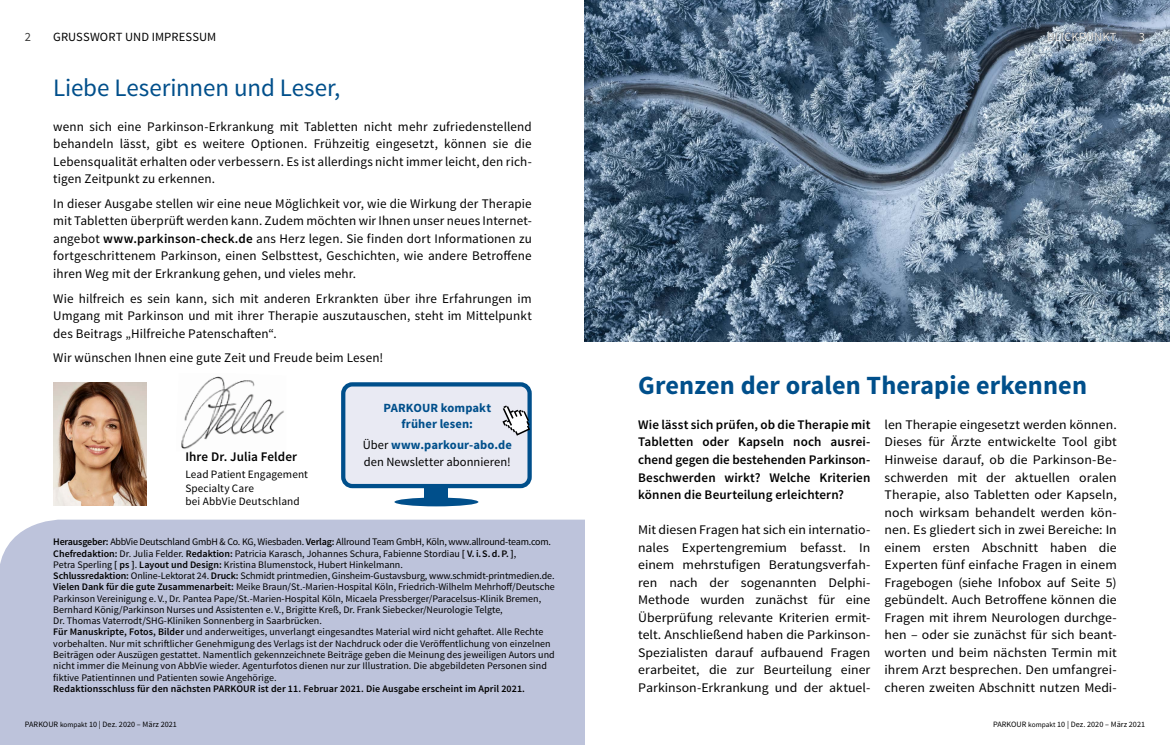
<style>
.page{position:relative;width:1170px;height:745px;background:#fff}
.page>*{position:absolute;margin:0;border:0;box-sizing:border-box;transform-origin:0 0}
.t1{font:700 26.25px "Source Sans Pro";letter-spacing:.005em;color:#004f8b}
.t2{font:25px "Source Sans Pro";letter-spacing:-.005em;color:#004f8b}
.t3{font:13.12px/17.5px "Source Sans Pro";letter-spacing:.01em;color:#000;text-align:justify;scale:1.05 1}
.t4{font:13.12px/17.5px "Source Sans Pro";letter-spacing:.01em;color:#000;text-align:justify}
.t5{font:600 13.12px/17.5px "Source Sans Pro";letter-spacing:.005em;color:#000;text-align:justify}
.t6{font:12.5px/16.9px "Source Sans Pro";letter-spacing:.005em;color:#000}
.t7{font:700 12.5px/16.9px "Source Sans Pro";letter-spacing:.005em;color:#004f8b;text-align:center}
.t8{font:12.5px "Source Sans Pro";letter-spacing:.005em;color:#fff}
.t9{font:12.5px "Source Sans Pro";color:#3b3b3a}
.t10{font:11.25px/13.8px "Source Sans Pro";letter-spacing:.01em;color:#000}
.t11{font:10px/11.2px "Source Sans Pro";color:#000}
.t12{font:600 10px "Source Sans Pro";letter-spacing:.01em;color:#000}
.t13{font:8.12px "Source Sans Pro";letter-spacing:.005em;color:#000}
.t14{font:7.5px "Source Sans Pro";letter-spacing:.02em;color:#fff}
.s1{font-weight:600}
.s2{font-weight:700;color:#004f8b}
.s3{font-size:7.25px}
</style>
<div class="page">
<img style="left:585px;top:0;width:584px;height:341px">
<div style="left:0;top:519px;width:585px;height:225px;background:#bdc3db"></div>
<img style="left:53px;top:382px;width:93px;height:123px">
<img style="left:181px;top:376px;width:103px;height:73px">
<div style="left:343px;top:384px;width:186px;height:101px;background:#e9eaf3;border-radius:9px"></div>
<div style="left:341px;top:382px;width:190px;height:106px;border:4px solid #004f8b;border-radius:9px"></div>
<div style="left:425px;top:485px;width:23px;height:17px;background:#004f8b"></div>
<div style="left:394px;top:497px;width:84px;height:9px;background:#004f8b;border-radius:50%"></div>
<svg style="left:502px;top:405px;width:28px;height:30px"></svg>
<p class="t9" style="left:25px;top:30px;width:8px">2</p>
<p class="t6" style="left:53px;top:29px;width:165px">GRUSSWORT UND IMPRESSUM</p>
<h2 class="t2" style="left:53px;top:72px;width:288px">Liebe Leserinnen und Leser,</h2>
<p class="t4" style="left:53px;top:118px;width:480px">wenn sich eine Parkinson-Erkrankung mit Tabletten nicht mehr zufriedenstellend behandeln lässt, gibt es weitere Optionen. Frühzeitig eingesetzt, können sie die Lebensqualität erhalten oder verbessern. Es ist allerdings nicht immer leicht, den rich&shy;tigen Zeitpunkt zu erkennen.</p>
<p class="t4" style="left:53px;top:195px;width:480px">In dieser Ausgabe stellen wir eine neue Möglichkeit vor, wie die Wirkung der Therapie mit Tabletten überprüft werden kann. Zudem möchten wir Ihnen unser neues Internet&shy;angebot <span class="s1">www.parkinson-check.de</span> ans Herz legen. Sie finden dort Informationen zu fortgeschrittenem Parkinson, einen Selbsttest, Geschichten, wie andere Betroffene ihren Weg mit der Erkrankung gehen, und vieles mehr.</p>
<h3 class="t4" style="left:53px;top:289px;width:480px">Wie hilfreich es sein kann, sich mit anderen Erkrankten über ihre Erfahrungen im Umgang mit Parkinson und mit ihrer Therapie auszutauschen, steht im Mittelpunkt des Beitrags „Hilfreiche Patenschaften“.</h3>
<h3 class="t4" style="left:53px;top:349px;width:332px">Wir wünschen Ihnen eine gute Zeit und Freude beim Lesen!</h3>
<h3 class="t5" style="left:185px;top:447px;width:113px">Ihre Dr. Julia Felder</h3>
<p class="t10" style="left:185px;top:467px;width:124px">Lead Patient Engagement<br>Specialty Care<br>bei AbbVie Deutschland</p>
<p class="t7" style="left:383px;top:399px;width:109px">PARKOUR kompakt früher lesen:</p>
<p class="t6" style="left:363px;top:436px;width:150px">Über <span class="s2">www.parkour-abo.de </span>den Newsletter abonnieren!</p>
<p class="t11" style="left:53px;top:536px;width:503px"><span class="s1">Herausgeber:</span> AbbVie Deutschland GmbH &amp; Co. KG, Wiesbaden. <span class="s1">Verlag:</span> Allround Team GmbH, Köln, www.allround-team.com.<br><span class="s1">Chefredaktion:</span> Dr. Julia Felder. <span class="s1">Redaktion:</span> Patricia Karasch, Johannes Schura, Fabienne Stordiau <span class="s1">[ V.i.S.d.P. ]</span>,<br>Petra Sperling <span class="s1">[ ps ]</span>. <span class="s1">Layout und Design:</span> Kristina Blumenstock, Hubert Hinkelmann.<br><span class="s1">Schlussredaktion:</span> Online-Lektorat 24. <span class="s1">Druck:</span> Schmidt printmedien, Ginsheim-Gustavsburg, www.schmidt-printmedien.de.<br><span class="s1">Vielen Dank für die gute Zusammenarbeit:</span> Meike Braun/St.-Marien-Hospital Köln, Friedrich-Wilhelm Mehrhoff/Deutsche Parkinson Vereinigung e.V., Dr. Pantea Pape/St.-Marien-Hospital Köln, Micaela Pressberger/Paracelsus-Klinik Bremen, Bernhard König/Parkinson Nurses und Assistenten e.V., Brigitte Kreß, Dr. Frank Siebecker/Neurologie Telgte,<br>Dr. Thomas Vaterrodt/SHG-Kliniken Sonnenberg in Saarbrücken.<br><span class="s1">Für Manuskripte, Fotos, Bilder</span> und anderweitiges, unverlangt eingesandtes Material wird nicht gehaftet. Alle Rechte vorbehalten. Nur mit schriftlicher Genehmigung des Verlags ist der Nachdruck oder die Veröffentlichung von einzelnen Beiträgen oder Auszügen gestattet. Namentlich gekennzeichnete Beiträge geben die Meinung des jeweiligen Autors und nicht immer die Meinung von AbbVie wieder. Agenturfotos dienen nur zur Illustration. Die abgebildeten Personen sind fiktive Patientinnen und Patienten sowie Angehörige.</p>
<p class="t12" style="left:53px;top:681px;width:473px">Redaktionsschluss für den nächsten PARKOUR ist der 11. Februar 2021. Die Ausgabe erscheint im April 2021.</p>
<p class="t8" style="left:1047px;top:30px;width:71px">BLICKPUNKT</p>
<p class="t8" style="left:1138px;top:30px;width:8px">3</p>
<h1 class="t1" style="left:638px;top:368px;width:450px">Grenzen der oralen Therapie erkennen</h1>
<h3 class="t5" style="left:638px;top:416px;width:234px">Wie lässt sich prüfen, ob die Therapie mit Tabletten oder Kapseln noch ausrei&shy;chend gegen die bestehenden Parkinson-Beschwerden wirkt? Welche Kriterien können die Beurteilung erleichtern?</h3>
<p class="t3" style="left:638px;top:521px;width:223px">Mit diesen Fragen hat sich ein internatio&shy;nales Expertengremium befasst. In einem mehrstufigen Beratungsverfah&shy;ren nach der sogenannten Delphi-Methode wurden zunächst für eine Überprüfung relevante Kriterien ermit&shy;telt. Anschließend haben die Parkinson-Spezialisten darauf aufbauend Fragen erarbeitet, die zur Beurteilung einer Parkinson-Erkrankung und der aktuel-</p>
<p class="t3" style="left:884px;top:416px;width:223px">len Therapie eingesetzt werden können.<br>Dieses für Ärzte entwickelte Tool gibt Hinweise darauf, ob die Parkinson-Be&shy;schwerden mit der aktuellen oralen Therapie, also Tabletten oder Kapseln, noch wirksam behandelt werden kön&shy;nen. Es gliedert sich in zwei Bereiche: In einem ersten Abschnitt haben die Experten fünf einfache Fragen in einem Fragebogen (siehe Infobox auf Seite 5) gebündelt. Auch Betroffene können die Fragen mit ihrem Neurologen durchge&shy;hen – oder sie zunächst für sich beant&shy;worten und beim nächsten Termin mit ihrem Arzt besprechen. Den umfangrei&shy;cheren zweiten Abschnitt nutzen Medi-</p>
<p class="t13" style="left:25px;top:718px;width:154px">PARKOUR <span class="s3">kompakt</span> 10 | Dez. 2020 – März 2021</p>
<p class="t13" style="left:992px;top:718px;width:154px">PARKOUR <span class="s3">kompakt</span> 10 | Dez. 2020 – März 2021</p>
<p class="t14" style="left:1155px;top:334px;width:70px;rotate:-90deg">Foto: iStock/borchee</p>
</div>
